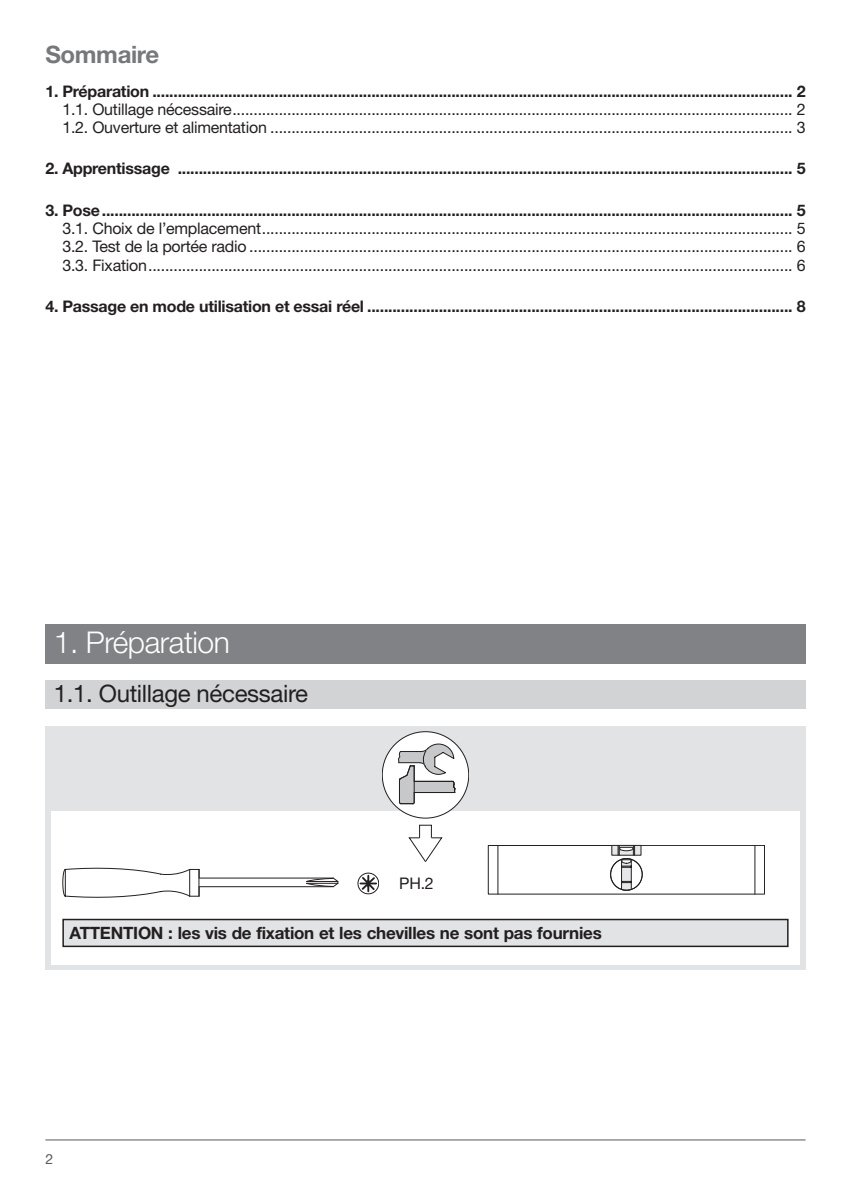
<style>
.page{position:relative;width:851px;height:1191px;background:#fff}
.page>*{position:absolute;margin:0;border:0;box-sizing:border-box;transform-origin:0 0}
.t1{font:300 30px "+NWPKQL Helvetica Neue LT Com";letter-spacing:-.015em;color:#fff}
.t2{font:24px "+PVFLHW Helvetica Neue LT Com";letter-spacing:-.015em;color:#231f20}
.t3{font:700 24px "+WZZJBF Helvetica Neue LT Com";letter-spacing:-.015em;color:#77787b}
.t4{font:700 17px "+WZZJBF Helvetica Neue LT Com";letter-spacing:-.015em;color:#231f20}
.t5{font:16px/18.4px "+PVFLHW Helvetica Neue LT Com";letter-spacing:-.015em;color:#231f20}
.t6{font:700 16px "+WZZJBF Helvetica Neue LT Com";letter-spacing:-.015em;color:#231f20}
.t7{font:14px "+PVFLHW Helvetica Neue LT Com";color:#58595b}
</style>
<div class="page">
<hr style="left:45px;top:1139px;width:760px;height:1px;background:#58595b">
<div style="left:45px;top:624px;width:760px;height:39px;background:#808285"></div>
<div style="left:45px;top:680px;width:760px;height:29px;background:#d1d3d4"></div>
<div style="left:45px;top:726px;width:760px;height:243px;background:#e2e3e4"></div>
<div style="left:51px;top:811px;width:748px;height:153px;background:#fff"></div>
<svg style="left:409px;top:837px;width:33px;height:24px"></svg>
<div style="left:419px;top:825px;width:12px;height:13px;border:1px solid #231f20"></div>
<div style="left:382px;top:731px;width:86px;height:87px;background:#fff;border-radius:50%"></div>
<svg style="left:398px;top:743px;width:57px;height:61px"></svg>
<div style="left:64px;top:920px;width:723px;height:25px;background:#e2e3e4"></div>
<div style="left:62px;top:918px;width:726px;height:29px;border:2px solid #231f20"></div>
<hr style="left:199px;top:877px;width:134px;height:1px;background:#231f20">
<hr style="left:199px;top:886px;width:134px;height:1px;background:#231f20">
<svg style="left:360px;top:875px;width:16px;height:16px"></svg>
<div style="left:358px;top:873px;width:21px;height:21px;border:1px solid #231f20;border-radius:50%"></div>
<svg style="left:306px;top:877px;width:33px;height:10px"></svg>
<hr style="left:306px;top:883px;width:32px;height:1px;background:#231f20">
<svg style="left:62px;top:868px;width:138px;height:29px"></svg>
<svg style="left:488px;top:845px;width:276px;height:49px"></svg>
<div style="left:610px;top:858px;width:32px;height:32px;border:1px solid #231f20;border-radius:50%"></div>
<hr style="left:754px;top:845px;width:1px;height:49px;background:#231f20">
<hr style="left:497px;top:845px;width:1px;height:49px;background:#231f20">
<h2 class="t3" style="left:45px;top:40px;width:115px">Sommaire</h2>
<p class="t6" style="left:45px;top:82px;width:761px">1. Préparation ........................................................................................................................................................ 2</p>
<p class="t5" style="left:62px;top:101px;width:744px">1.1. Outillage nécessaire..................................................................................................................................... 2<br>1.2. Ouverture et alimentation ............................................................................................................................ 3</p>
<p class="t6" style="left:45px;top:160px;width:761px">2. Apprentissage .................................................................................................................................................. 5</p>
<p class="t6" style="left:45px;top:201px;width:761px">3. Pose.................................................................................................................................................................... 5</p>
<p class="t5" style="left:62px;top:220px;width:744px;text-align:justify">3.1. Choix de l’emplacement.............................................................................................................................. 5<br>3.2. Test de la portée radio ................................................................................................................................. 6<br>3.3. Fixation......................................................................................................................................................... 6</p>
<p class="t6" style="left:45px;top:297px;width:761px">4. Passage en mode utilisation et essai réel ..................................................................................................... 8</p>
<h1 class="t1" style="left:54px;top:631px;width:177px">1. Préparation</h1>
<h2 class="t2" style="left:54px;top:684px;width:256px">1.1. Outillage nécessaire</h2>
<p class="t5" style="left:399px;top:875px;width:36px">PH.2</p>
<p class="t4" style="left:70px;top:923px;width:533px">ATTENTION : les vis de fixation et les chevilles ne sont pas fournies</p>
<p class="t7" style="left:45px;top:1153px;width:9px">2</p>
</div>
